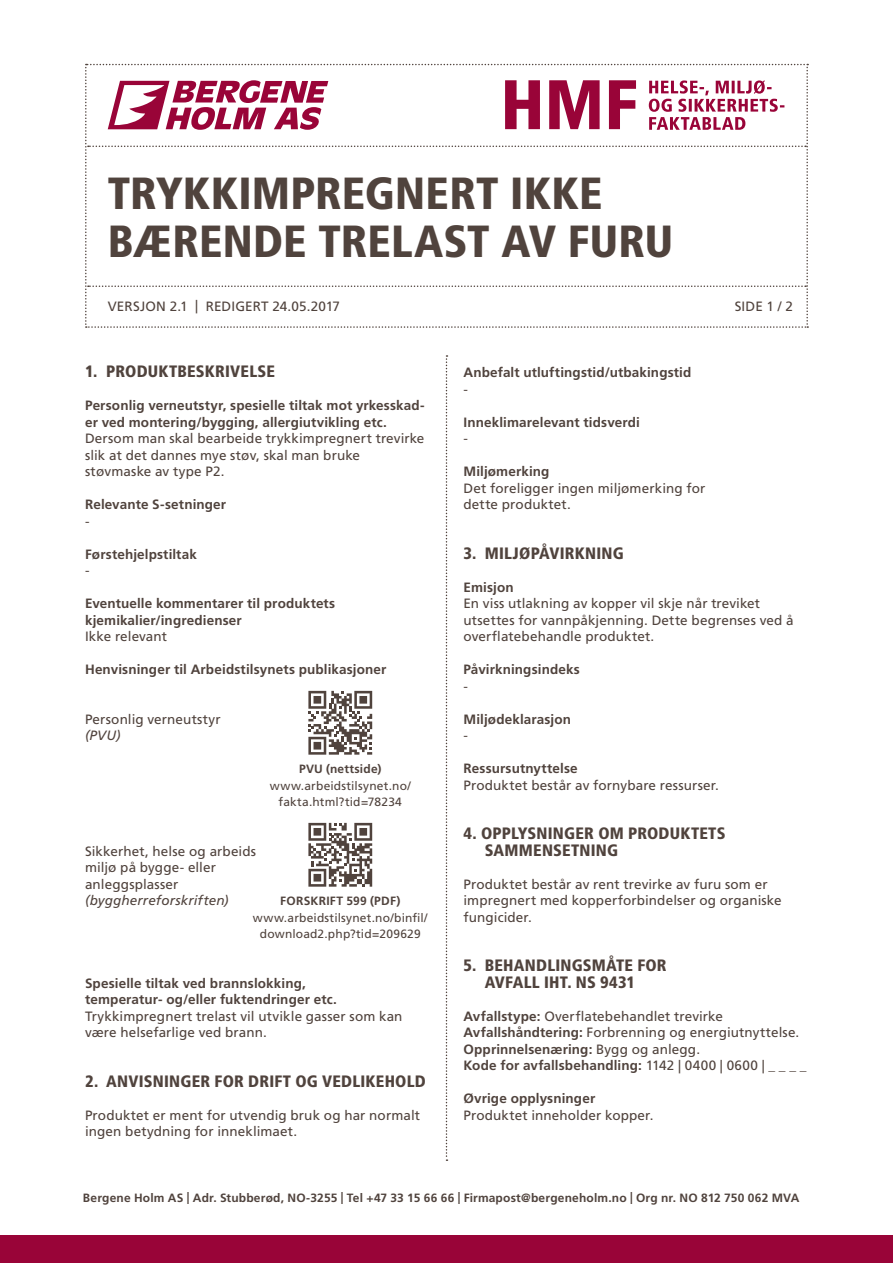
<style>
.page{position:relative;width:893px;height:1263px;background:#fff}
.page>*{position:absolute;margin:0;border:0;box-sizing:border-box;transform-origin:0 0}
.Heading_1{font:900 condensed 45px "Frutiger LT Std";letter-spacing:.005em;color:#50433d}
.Body{font:900 condensed 16.5px "Frutiger LT Std";letter-spacing:.01em;color:#50433d}
.Body-2{font:13.5px/16.5px "Frutiger LT Std";letter-spacing:.01em;color:#50433d}
.Body-3{font:700 13.5px/16.5px "Frutiger LT Std";letter-spacing:.01em;color:#50433d}
.Body-4{font:italic 13.5px "Frutiger LT Std";letter-spacing:.01em;color:#50433d}
.Body-5{font:700 12px "Frutiger LT Std";letter-spacing:.015em;color:#50433d}
.Body-6{font:12px "Frutiger LT Std";letter-spacing:.015em;color:#50433d}
.s1{font-weight:700}
.s2{font-weight:400}
</style>
<div class="page">
<div style="left:0;top:1235px;width:893px;height:28px;background:#990438"></div>
<svg style="left:446px;top:355px;width:1px;height:806px"></svg>
<svg style="left:85px;top:64px;width:723px;height:264px"></svg>
<svg style="left:308px;top:823px;width:64px;height:64px"></svg>
<svg style="left:308px;top:691px;width:64px;height:64px"></svg>
<p class="Heading_1" style="left:108px;top:166px;width:496px">TRYKKIMPREGNERT IKKE</p>
<p class="Heading_1" style="left:108px;top:214px;width:567px">BÆRENDE TRELAST AV FURU</p>
<p class="Body-2" style="left:108px;top:298px;width:234px">VERSJON 2.1 | REDIGERT 24.05.2017</p>
<p class="Body-2" style="left:735px;top:298px;width:60px">SIDE 1 / 2</p>
<p class="Body" style="left:85px;top:362px;width:191px">1. PRODUKTBESKRIVELSE</p>
<p class="Body-3" style="left:85px;top:397px;width:341px">Personlig verneutstyr, spesielle tiltak mot yrkesskad&shy;er ved montering/bygging, allergiutvikling etc.</p>
<p class="Body-2" style="left:85px;top:430px;width:341px">Dersom man skal bearbeide trykkimpregnert trevirke slik at det dannes mye støv, skal man bruke</p>
<p class="Body-2" style="left:85px;top:463px;width:141px">støvmaske av type P2.</p>
<p class="Body-3" style="left:85px;top:496px;width:143px">Relevante S-setninger</p>
<p class="Body-2" style="left:85px;top:513px;width:6px">-</p>
<p class="Body-3" style="left:85px;top:546px;width:113px">Førstehjelpstiltak</p>
<p class="Body-2" style="left:85px;top:562px;width:6px">-</p>
<p class="Body-3" style="left:85px;top:595px;width:252px">Eventuelle kommentarer til produktets</p>
<p class="Body-3" style="left:85px;top:612px;width:158px">kjemikalier/ingredienser</p>
<p class="Body-2" style="left:85px;top:628px;width:84px">Ikke relevant</p>
<p class="Body-3" style="left:85px;top:661px;width:303px">Henvisninger til Arbeidstilsynets publikasjoner</p>
<p class="Body-2" style="left:85px;top:711px;width:137px">Personlig verneutstyr</p>
<p class="Body-4" style="left:85px;top:728px;width:37px">(PVU)</p>
<p class="Body-5" style="left:299px;top:762px;width:84px">PVU (nettside)</p>
<p class="Body-6" style="left:270px;top:779px;width:142px">www.arbeidstilsynet.no/</p>
<p class="Body-6" style="left:279px;top:795px;width:125px">fakta.html?tid=78234</p>
<p class="Body-2" style="left:85px;top:843px;width:173px">Sikkerhet, helse og arbeids</p>
<p class="Body-2" style="left:85px;top:859px;width:133px">miljø på bygge- eller</p>
<p class="Body-2" style="left:85px;top:876px;width:95px">anleggsplasser</p>
<p class="Body-4" style="left:85px;top:893px;width:145px">(byggherreforskriften)</p>
<p class="Body-5" style="left:280px;top:894px;width:122px">FORSKRIFT 599 (PDF)</p>
<p class="Body-6" style="left:253px;top:911px;width:176px">www.arbeidstilsynet.no/binfil/</p>
<p class="Body-6" style="left:260px;top:927px;width:162px">download2.php?tid=209629</p>
<p class="Body-3" style="left:85px;top:975px;width:222px">Spesielle tiltak ved brannslokking,</p>
<p class="Body-3" style="left:85px;top:991px;width:253px">temperatur- og/eller fuktendringer etc.</p>
<p class="Body-2" style="left:85px;top:1008px;width:319px">Trykkimpregnert trelast vil utvikle gasser som kan være helsefarlige ved brann.</p>
<p class="Body" style="left:85px;top:1071px;width:342px">2. ANVISNINGER FOR DRIFT OG VEDLIKEHOLD</p>
<p class="Body-2" style="left:85px;top:1107px;width:337px">Produktet er ment for utvendig bruk og har normalt ingen betydning for inneklimaet.</p>
<p class="Body-3" style="left:463px;top:364px;width:229px">Anbefalt utluftingstid/utbakingstid</p>
<p class="Body-2" style="left:463px;top:381px;width:6px">-</p>
<p class="Body-3" style="left:463px;top:414px;width:178px">Inneklimarelevant tidsverdi</p>
<p class="Body-2" style="left:463px;top:430px;width:6px">-</p>
<p class="Body-3" style="left:463px;top:463px;width:88px">Miljømerking</p>
<p class="Body-2" style="left:463px;top:480px;width:243px">Det foreligger ingen miljømerking for</p>
<p class="Body-2" style="left:463px;top:496px;width:109px">dette produktet.</p>
<p class="Body" style="left:463px;top:543px;width:162px">3. MILJØPÅVIRKNING</p>
<p class="Body-3" style="left:463px;top:579px;width:52px">Emisjon</p>
<p class="Body-2" style="left:463px;top:595px;width:332px">En viss utlakning av kopper vil skje når treviket utsettes for vannpåkjenning. Dette begrenses ved å overflatebehandle produktet.</p>
<p class="Body-3" style="left:463px;top:661px;width:118px">Påvirkningsindeks</p>
<p class="Body-2" style="left:463px;top:678px;width:6px">-</p>
<p class="Body-3" style="left:463px;top:711px;width:109px">Miljødeklarasjon</p>
<p class="Body-2" style="left:463px;top:727px;width:6px">-</p>
<p class="Body-3" style="left:463px;top:760px;width:116px">Ressursutnyttelse</p>
<p class="Body-2" style="left:463px;top:777px;width:257px">Produktet består av fornybare ressurser.</p>
<p class="Body" style="left:463px;top:824px;width:264px">4. OPPLYSNINGER OM PRODUKTETS</p>
<p class="Body" style="left:485px;top:840px;width:135px">SAMMENSETNING</p>
<p class="Body-2" style="left:463px;top:876px;width:306px">Produktet består av rent trevirke av furu som er</p>
<p class="Body-2" style="left:463px;top:892px;width:320px">impregnert med kopperforbindelser og organiske fungicider.</p>
<p class="Body" style="left:463px;top:956px;width:205px">5. BEHANDLINGSMÅTE FOR</p>
<p class="Body" style="left:485px;top:972px;width:152px">AVFALL IHT. NS 9431</p>
<p class="Body-2" style="left:463px;top:1008px;width:261px"><span class="s1">Avfallstype:</span> Overflatebehandlet trevirke</p>
<p class="Body-2" style="left:463px;top:1024px;width:337px"><span class="s1">Avfallshåndtering:</span> Forbrenning og energiutnyttelse.</p>
<p class="Body-3" style="left:463px;top:1041px;width:238px">Opprinnelsenæring: <span class="s2">Bygg og anlegg.</span></p>
<p class="Body-3" style="left:463px;top:1057px;width:345px">Kode for avfallsbehandling: <span class="s2">1142 | 0400 | 0600 | _ _ _ _</span></p>
<p class="Body-3" style="left:463px;top:1090px;width:133px">Øvrige opplysninger</p>
<p class="Body-2" style="left:463px;top:1107px;width:192px">Produktet inneholder kopper.</p>
<p class="Body-5" style="left:83px;top:1191px;width:718px">Bergene Holm AS | Adr. Stubberød, NO-3255 | Tel +47 33 15 66 66 | Firmapost@bergeneholm.no | Org nr. NO 812 750 062 MVA</p>
</div>
